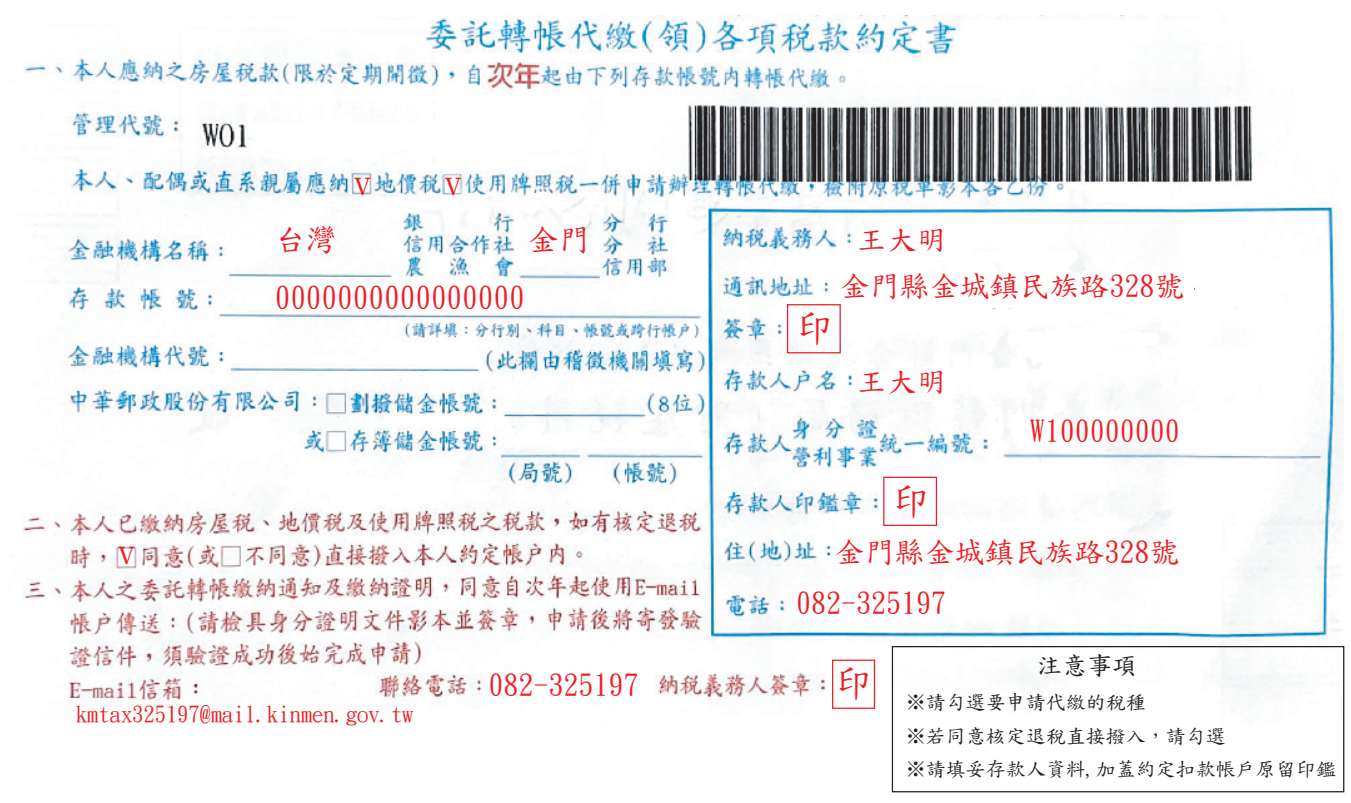
<style>
.page{position:relative;width:1351px;height:803px;background:#fff}
.page>*{position:absolute;margin:0;border:0;box-sizing:border-box;transform-origin:0 0}
.t1{font:37.5px "DF Kai Shu SB Estd BF";color:#ee1d23}
.t2{font:35px "DF Kai Shu SB Estd BF";color:#ee1d23}
.t3{font:31.25px "DF Kai Shu SB Estd BF";color:#ee1d23}
.t4{font:30px/50.9px "DF Kai Shu SB Estd BF";color:#ee1d23}
.t5{font:25px "DF Kai Shu SB Estd BF";color:#231f20}
.t6{font:22.5px "DF Kai Shu SB Estd BF";color:#ee1d23}
.t7{font:20px/33.6px "DF Kai Shu SB Estd BF";color:#231f20}
</style>
<div class="page">
<img style="left:22px;top:15px;width:1322px;height:712px">
<svg style="left:830px;top:216px;width:413px;height:157px"></svg>
<svg style="left:246px;top:117px;width:341px;height:46px"></svg>
<div style="left:787px;top:304px;width:54px;height:49px;border:1px solid #ee1d23"></div>
<div style="left:832px;top:659px;width:43px;height:49px;border:1px solid #ee1d23"></div>
<div style="left:883px;top:476px;width:54px;height:50px;border:1px solid #ee1d23"></div>
<div style="left:892px;top:646px;width:452px;height:146px;border:1px solid #231f20"></div>
<p class="t2" style="left:354px;top:165px;width:19px">v</p>
<p class="t2" style="left:444px;top:165px;width:19px">v</p>
<p class="t2" style="left:118px;top:534px;width:19px">v</p>
<p class="t3" style="left:275px;top:224px;width:64px">台灣</p>
<p class="t3" style="left:527px;top:224px;width:64px">金門</p>
<p class="t3" style="left:275px;top:282px;width:252px">0000000000000000</p>
<p class="t4" style="left:489px;top:659px;width:151px">082-325197</p>
<p class="t6" style="left:76px;top:702px;width:339px">kmtax325197@mail.kinmen.gov.tw</p>
<p class="t4" style="left:857px;top:215px;width:91px">王大明</p>
<p class="t1" style="left:796px;top:309px;width:39px">印</p>
<p class="t4" style="left:839px;top:260px;width:346px">金門縣金城鎮民族路328號</p>
<p class="t4" style="left:857px;top:356px;width:91px">王大明</p>
<p class="t4" style="left:1030px;top:406px;width:151px">W100000000</p>
<p class="t1" style="left:892px;top:481px;width:39px">印</p>
<p class="t4" style="left:796px;top:526px;width:385px;text-indent:38px">金門縣金城鎮民族路328號<br>082-325197</p>
<p class="t1" style="left:835px;top:664px;width:39px">印</p>
<p class="t5" style="left:1037px;top:652px;width:101px">注意事項</p>
<p class="t7" style="left:906px;top:685px;width:321px">※請勾選要申請代繳的稅種<br>※若同意核定退稅直接撥入，請勾選</p>
<p class="t7" style="left:906px;top:752px;width:432px">※請填妥存款人資料,加蓋約定扣款帳戶原留印鑑</p>
</div>
